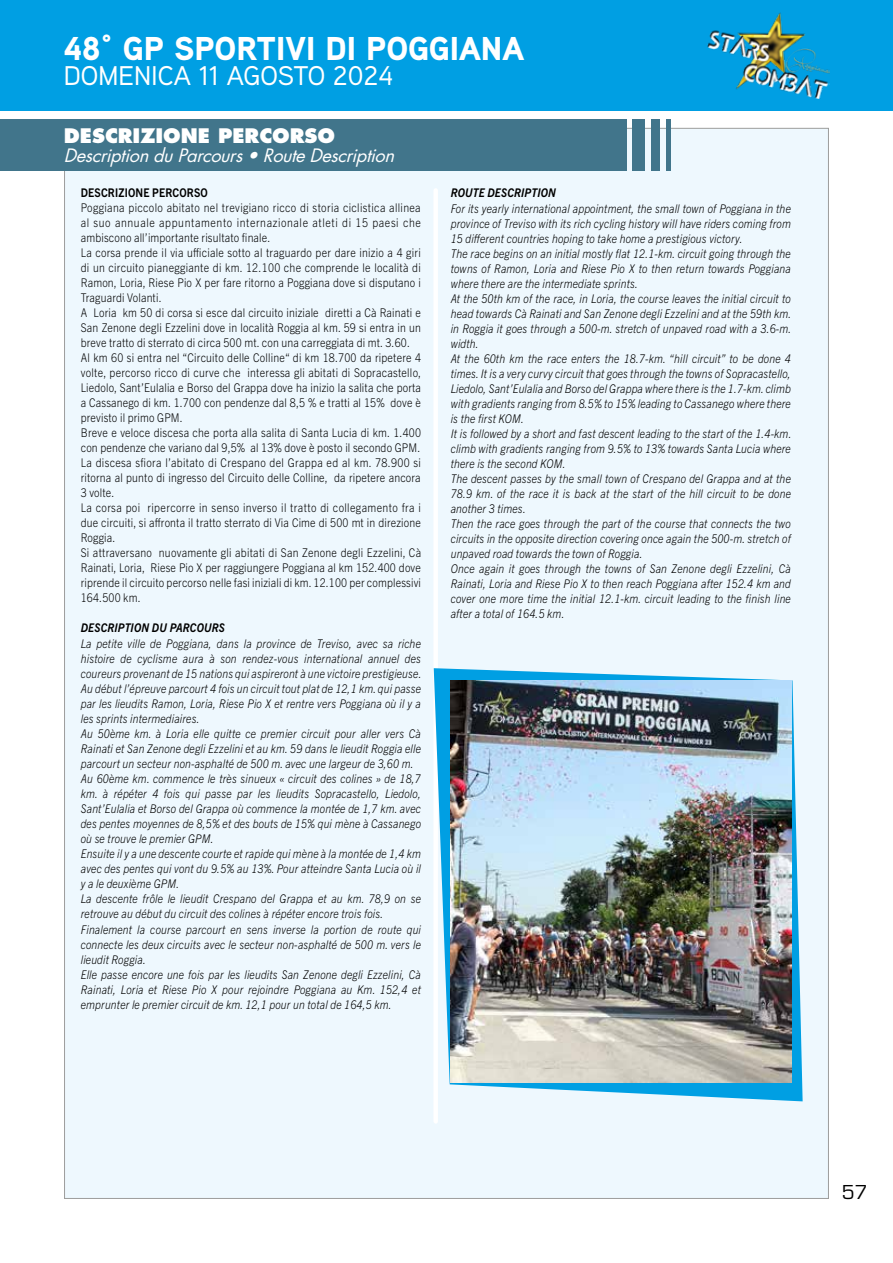
<style>
.page{position:relative;width:893px;height:1263px;background:#fff}
.page>*{position:absolute;margin:0;border:0;box-sizing:border-box;transform-origin:0 0}
.t1{font:900 33px "Aaux Next";color:#fff}
.t2{font:500 27px "Aaux Next";color:#fff}
.t3{font:21px "Eurostile";color:#000}
.t4{font:800 19.5px "Futura Std";color:#fff}
.t5{font:italic 18px "Futura Std";letter-spacing:-.015em;color:#fff}
.t6{font:italic 300 12px/15px "Trade Gothic Next LT Pro";letter-spacing:.015em;color:#000;scale:.88 1}
.t7{font:300 12px/15px "Trade Gothic Next LT Pro";letter-spacing:.015em;color:#000;scale:.88 1}
.t8{font:italic 700 12px "Trade Gothic Next LT Pro";letter-spacing:.015em;color:#000;scale:.88 1}
.t9{font:700 12px "Trade Gothic Next LT Pro";letter-spacing:.015em;color:#000;scale:.88 1}
</style>
<div class="page">
<div style="left:0;top:0;width:893px;height:111px;background:#009fe3"></div>
<img style="left:708px;top:12px;width:121px;height:87px">
<div style="left:64px;top:128px;width:765px;height:1070px;background:#eef8fe;border:1px solid #9d9d9c"></div>
<div style="left:433px;top:190px;width:5px;height:931px;background:#fff"></div>
<div style="left:0;top:119px;width:626px;height:51px;background:#41758b"></div>
<div style="left:632px;top:119px;width:13px;height:51px;background:#41758b"></div>
<div style="left:652px;top:119px;width:8px;height:51px;background:#41758b"></div>
<div style="left:666px;top:119px;width:5px;height:51px;background:#41758b"></div>
<svg style="left:434px;top:668px;width:369px;height:433px"></svg>
<img style="left:450px;top:681px;width:341px;height:401px">
<h1 class="t1" style="left:64px;top:25px;width:462px">48° GP SPORTIVI DI POGGIANA</h1>
<h2 class="t2" style="left:64px;top:57px;width:331px">DOMENICA 11 AGOSTO 2024</h2>
<h3 class="t4" style="left:64px;top:123px;width:273px">DESCRIZIONE PERCORSO</h3>
<h3 class="t5" style="left:64px;top:144px;width:334px">Description du Parcours • Route Description</h3>
<p class="t9" style="left:81px;top:185px;width:146px">DESCRIZIONE PERCORSO</p>
<p class="t7" style="left:81px;top:200px;width:388px">Poggiana piccolo abitato nel trevigiano ricco di storia ciclistica allinea al suo annuale appuntamento internazionale atleti di 15 paesi che ambiscono all’importante risultato finale.<br>La corsa prende il via ufficiale sotto al traguardo per dare inizio a 4 giri di un circuito pianeggiante di km. 12.100 che comprende le località di Ramon, Loria, Riese Pio X per fare ritorno a Poggiana dove si disputano i Traguardi Volanti.<br>A Loria km 50 di corsa si esce dal circuito iniziale diretti a Cà Rainati e San Zenone degli Ezzelini dove in località Roggia al km. 59 si entra in un breve tratto di sterrato di circa 500 mt. con una carreggiata di mt. 3.60.<br>Al km 60 si entra nel “Circuito delle Colline“ di km 18.700 da ripetere 4 volte, percorso ricco di curve che interessa gli abitati di Sopracastello, Liedolo, Sant’Eulalia e Borso del Grappa dove ha inizio la salita che porta a Cassanego di km. 1.700 con pendenze dal 8,5 % e tratti al 15% dove è previsto il primo GPM.<br>Breve e veloce discesa che porta alla salita di Santa Lucia di km. 1.400 con pendenze che variano dal 9,5% al 13% dove è posto il secondo GPM.<br>La discesa sfiora l’abitato di Crespano del Grappa ed al km. 78.900 si ritorna al punto di ingresso del Circuito delle Colline, da ripetere ancora 3 volte.<br>La corsa poi ripercorre in senso inverso il tratto di collegamento fra i due circuiti, si affronta il tratto sterrato di Via Cime di 500 mt in direzione Roggia.<br>Si attraversano nuovamente gli abitati di San Zenone degli Ezzelini, Cà Rainati, Loria, Riese Pio X per raggiungere Poggiana al km 152.400 dove riprende il circuito percorso nelle fasi iniziali di km. 12.100 per complessivi 164.500 km.</p>
<p class="t8" style="left:81px;top:620px;width:165px">DESCRIPTION DU PARCOURS</p>
<p class="t6" style="left:81px;top:635px;width:389px">La petite ville de Poggiana, dans la province de Treviso, avec sa riche histoire de cyclisme aura à son rendez-vous international annuel des coureurs provenant de 15 nations qui aspireront à une victoire prestigieuse.<br>Au début l’épreuve parcourt 4 fois un circuit tout plat de 12,1 km. qui passe par les lieudits Ramon, Loria, Riese Pio X et rentre vers Poggiana où il y a les sprints intermediaires.<br>Au 50ème km. à Loria elle quitte ce premier circuit pour aller vers Cà Rainati et San Zenone degli Ezzelini et au km. 59 dans le lieudit Roggia elle parcourt un secteur non-asphalté de 500 m. avec une largeur de 3,60 m.<br>Au 60ème km. commence le très sinueux « circuit des colines » de 18,7 km. à répéter 4 fois qui passe par les lieudits Sopracastello, Liedolo, Sant’Eulalia et Borso del Grappa où commence la montée de 1,7 km. avec des pentes moyennes de 8,5% et des bouts de 15% qui mène à Cassanego où se trouve le premier GPM.<br>Ensuite il y a une descente courte et rapide qui mène à la montée de 1,4 km avec des pentes qui vont du 9.5% au 13%. Pour atteindre Santa Lucia où il y a le deuxième GPM.<br>La descente frôle le lieudit Crespano del Grappa et au km. 78,9 on se retrouve au début du circuit des colines à répéter encore trois fois.<br>Finalement la course parcourt en sens inverse la portion de route qui connecte les deux circuits avec le secteur non-asphalté de 500 m. vers le lieudit Roggia.<br>Elle passe encore une fois par les lieudits San Zenone degli Ezzelini, Cà Rainati, Loria et Riese Pio X pour rejoindre Poggiana au Km. 152,4 et emprunter le premier circuit de km. 12,1 pour un total de 164,5 km.</p>
<p class="t8" style="left:451px;top:185px;width:121px">ROUTE DESCRIPTION</p>
<p class="t6" style="left:451px;top:200px;width:389px">For its yearly international appointment, the small town of Poggiana in the province of Treviso with its rich cycling history will have riders coming from 15 different countries hoping to take home a prestigious victory.<br>The race begins on an initial mostly flat 12.1-km. circuit going through the towns of Ramon, Loria and Riese Pio X to then return towards Poggiana where there are the intermediate sprints.<br>At the 50th km of the race, in Loria, the course leaves the initial circuit to head towards Cà Rainati and San Zenone degli Ezzelini and at the 59th km. in Roggia it goes through a 500-m. stretch of unpaved road with a 3.6-m. width.<br>At the 60th km the race enters the 18.7-km. “hill circuit” to be done 4 times. It is a very curvy circuit that goes through the towns of Sopracastello, Liedolo, Sant’Eulalia and Borso del Grappa where there is the 1.7-km. climb with gradients ranging from 8.5% to 15% leading to Cassanego where there is the first KOM.<br>It is followed by a short and fast descent leading to the start of the 1.4-km. climb with gradients ranging from 9.5% to 13% towards Santa Lucia where there is the second KOM.<br>The descent passes by the small town of Crespano del Grappa and at the 78.9 km. of the race it is back at the start of the hill circuit to be done another 3 times.<br>Then the race goes through the part of the course that connects the two circuits in the opposite direction covering once again the 500-m. stretch of unpaved road towards the town of Roggia.<br>Once again it goes through the towns of San Zenone degli Ezzelini, Cà Rainati, Loria and Riese Pio X to then reach Poggiana after 152.4 km and cover one more time the initial 12.1-km. circuit leading to the finish line after a total of 164.5 km.</p>
<h3 class="t3" style="left:842px;top:1178px;width:27px">57</h3>
</div>
